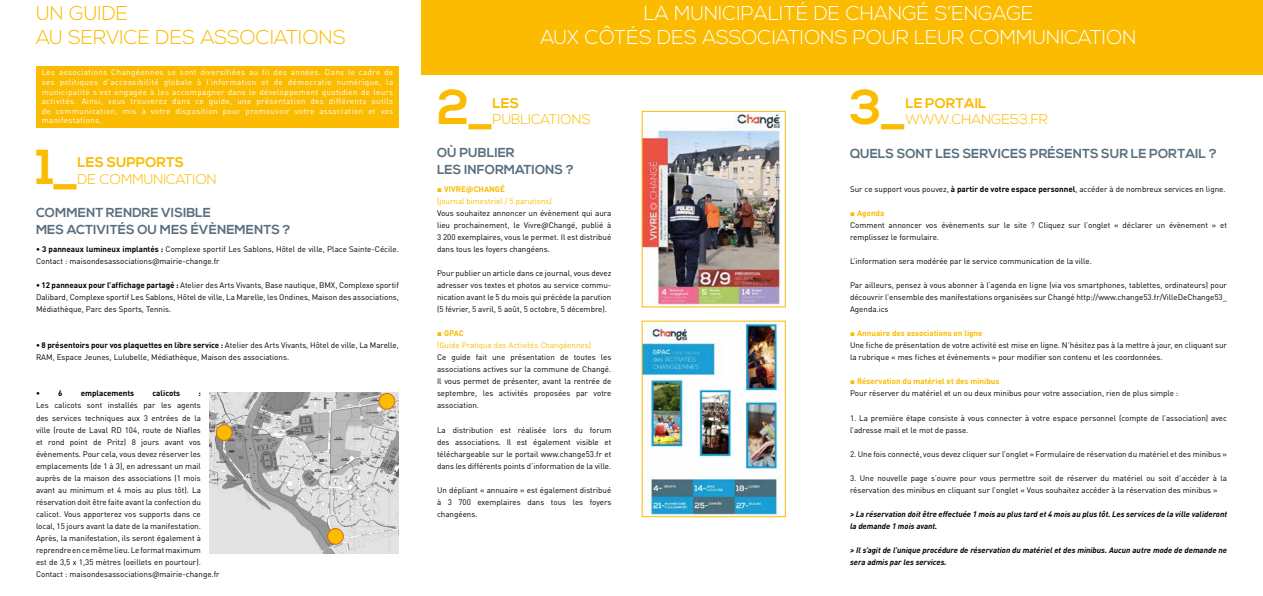
<style>
.page{position:relative;width:1263px;height:596px;background:#fff}
.page>*{position:absolute;margin:0;border:0;box-sizing:border-box;transform-origin:0 0}
.t1{font:700 48.9px "Nexa";color:#fabb00}
.t2{font:300 20px/24px "Nexa";color:#fff;text-align:center}
.t3{font:300 20px/24px "Nexa";color:#fabb00}
.t4{font:300 14px "Nexa";color:#fabb00}
.t5{font:700 14px "Nexa";color:#fabb00}
.t6{font:700 13px/16.8px "Nexa";color:#5a707f}
.t7{font:8px/12px "DIN Pro";color:#000}
.t8{font:8px/9.6px "DIN Pro";letter-spacing:.05em;color:#fff;text-align:justify}
.t9{font:italic 700 8px/12px "DIN Pro";color:#000}
.t10{font:8px/12px "DIN Pro";color:#fabb00}
.t11{font:700 8px "DIN Pro";color:#000}
.s1{font-weight:700}
.s2{font-family:"Arial";font-weight:700}
.s3{font-family:"Arial";font-weight:700;color:#fabb00}
.s4{font-weight:700;color:#fabb00}
</style>
<div class="page">
<div style="left:36px;top:67px;width:363px;height:61px;background:#fabb00"></div>
<img style="left:209px;top:392px;width:190px;height:160px">
<div style="left:216px;top:424px;width:16px;height:16px;background:#fabb00;border-radius:50%"></div>
<div style="left:216px;top:424px;width:17px;height:16px;border:1px solid #d46b14;border-radius:50%"></div>
<div style="left:328px;top:528px;width:15px;height:16px;background:#fabb00;border-radius:50%"></div>
<div style="left:327px;top:527px;width:17px;height:17px;border:1px solid #d46b14;border-radius:50%"></div>
<div style="left:379px;top:393px;width:16px;height:16px;background:#fabb00;border-radius:50%"></div>
<div style="left:379px;top:392px;width:16px;height:17px;border:1px solid #d46b14;border-radius:50%"></div>
<img style="left:644px;top:113px;width:137px;height:192px">
<div style="left:642px;top:111px;width:144px;height:196px;border:1px solid #fabb00"></div>
<img style="left:644px;top:322px;width:137px;height:193px">
<div style="left:642px;top:320px;width:144px;height:197px;border:1px solid #fabb00"></div>
<div style="left:421px;top:0;width:842px;height:74px;background:#fabb00"></div>
<h2 class="t3" style="left:36px;top:2px;width:311px">UN GUIDE<br>AU SERVICE DES ASSOCIATIONS</h2>
<p class="t8" style="left:42px;top:67px;width:353px">Les associations Changéennes se sont diversifiées au fil des années. Dans le cadre de ses politiques d’accessibilité globale à l’information et de démocratie numérique, la municipalité s’est engagée à les accompagner dans le développement quotidien de leurs activités. Ainsi, vous trouverez dans ce guide, une présentation des différents outils de communication, mis à votre disposition pour promouvoir votre association et vos manifestations.</p>
<h1 class="t1" style="left:36px;top:139px;width:43px">1_</h1>
<h3 class="t5" style="left:78px;top:154px;width:108px">LES SUPPORTS</h3>
<h3 class="t4" style="left:78px;top:171px;width:141px">DE COMMUNICATION</h3>
<h3 class="t6" style="left:36px;top:204px;width:256px">COMMENT RENDRE VISIBLE<br>MES ACTIVITÉS OU MES ÉVÈNEMENTS ?</h3>
<p class="t7" style="left:36px;top:242px;width:364px"><span class="s1">• 3 panneaux lumineux implantés :</span> Complexe sportif Les Sablons, Hôtel de ville, Place Sainte-Cécile.<br>Contact : maisondesassociations@mairie-change.fr</p>
<p class="t7" style="left:36px;top:278px;width:364px;text-align:justify"><span class="s1">• 12 panneaux pour l’affichage partagé :</span> Atelier des Arts Vivants, Base nautique, BMX, Complexe sportif Dalibard, Complexe sportif Les Sablons, Hôtel de ville, La Marelle, les Ondines, Maison des associations, Médiathèque, Parc des Sports, Tennis.</p>
<p class="t7" style="left:36px;top:338px;width:364px"><span class="s1">• 8 présentoirs pour vos plaquettes en libre service :</span> Atelier des Arts Vivants, Hôtel de ville, La Marelle,<br>RAM, Espace Jeunes, Lulubelle, Médiathèque, Maison des associations.</p>
<p class="t11" style="left:36px;top:386px;width:28px">• 6</p>
<p class="t11" style="left:81px;top:386px;width:55px">emplacements</p>
<p class="t11" style="left:152px;top:386px;width:29px">calicots</p>
<p class="t11" style="left:198px;top:386px;width:4px">:</p>
<p class="t7" style="left:36px;top:398px;width:185px">Les calicots sont installés par les agents<br>des services techniques aux 3 entrées de la<br>ville (route de Laval RD 104, route de Niafles<br>et rond point de Pritz) 8 jours avant vos évènements. Pour cela, vous devez réserver les emplacements (de 1 à 3), en adressant un mail auprès de la maison des associations (1 mois avant au minimum et 4 mois au plus tôt). La réservation doit être faite avant la confection du calicot. Vous apporterez vos supports dans ce local, 15 jours avant la date de la manifestation.<br>Après, la manifestation, ils seront également à reprendre en ce même lieu. Le format maximum<br>est de 3,5 x 1,35 mètres (oeillets en pourtour).<br>Contact : maisondesassociations@mairie-change.fr</p>
<h2 class="t2" style="left:540px;top:2px;width:598px">LA MUNICIPALITÉ DE CHANGÉ S’ENGAGE<br>AUX CÔTÉS DES ASSOCIATIONS POUR LEUR COMMUNICATION</h2>
<h1 class="t1" style="left:437px;top:79px;width:57px">2_</h1>
<h3 class="t5" style="left:492px;top:95px;width:28px">LES</h3>
<h3 class="t4" style="left:492px;top:111px;width:100px">PUBLICATIONS</h3>
<h3 class="t6" style="left:437px;top:144px;width:138px">OÙ PUBLIER<br>LES INFORMATIONS ?</h3>
<p class="t10" style="left:437px;top:182px;width:116px"><span class="s2">■</span> <span class="s1">VIVRE@CHANGÉ<br></span>(journal bimestriel / 5 parutions)</p>
<p class="t7" style="left:437px;top:206px;width:176px;text-align:justify">Vous souhaitez annoncer un évènement qui aura lieu prochainement, le Vivre@Changé, publié à 3 200 exemplaires, vous le permet. Il est distribué dans tous les foyers changéens.</p>
<p class="t7" style="left:437px;top:266px;width:176px;text-align:justify">Pour publier un article dans ce journal, vous devez adresser vos textes et photos au service commu&shy;nication avant le 5 du mois qui précède la parution (5 février, 5 avril, 5 août, 5 octobre, 5 décembre).</p>
<p class="t10" style="left:437px;top:326px;width:156px"><span class="s2">■</span> <span class="s1">GPAC<br></span>(Guide Pratique des Activités Changéennes)</p>
<p class="t7" style="left:437px;top:350px;width:176px;text-align:justify">Ce guide fait une présentation de toutes les associations actives sur la commune de Changé.<br>Il vous permet de présenter, avant la rentrée de septembre, les activités proposées par votre association.</p>
<p class="t7" style="left:437px;top:422px;width:176px;text-align:justify">La distribution est réalisée lors du forum des associations. Il est également visible et téléchargeable sur le portail www.change53.fr et dans les différents points d’information de la ville.</p>
<p class="t7" style="left:437px;top:482px;width:176px;text-align:justify">Un dépliant « annuaire » est également distribué à 3 700 exemplaires dans tous les foyers changéens.</p>
<h1 class="t1" style="left:850px;top:79px;width:57px">3_</h1>
<h3 class="t5" style="left:905px;top:95px;width:82px">LE PORTAIL</h3>
<h3 class="t4" style="left:905px;top:111px;width:144px">WWW.CHANGE53.FR</h3>
<h3 class="t6" style="left:850px;top:146px;width:368px">QUELS SONT LES SERVICES PRÉSENTS SUR LE PORTAIL ?</h3>
<p class="t7" style="left:850px;top:182px;width:377px">Sur ce support vous pouvez, <span class="s1">à partir de votre espace personnel</span>, accéder à de nombreux services en ligne.</p>
<p class="t7" style="left:850px;top:206px;width:378px"><span class="s3">■</span> <span class="s4">Agenda<br></span>Comment annoncer vos évènements sur le site ? Cliquez sur l’onglet « déclarer un évènement » et remplissez le formulaire.</p>
<p class="t7" style="left:850px;top:254px;width:243px">L’information sera modérée par le service communication de la ville.</p>
<p class="t7" style="left:850px;top:278px;width:378px;text-align:justify">Par ailleurs, pensez à vous abonner à l’agenda en ligne (via vos smartphones, tablettes, ordinateurs) pour découvrir l’ensemble des manifestations organisées sur Changé http://www.change53.fr/VilleDeChange53_ Agenda.ics</p>
<p class="t7" style="left:850px;top:326px;width:378px"><span class="s3">■</span> <span class="s4">Annuaire des associations en ligne<br></span>Une fiche de présentation de votre activité est mise en ligne. N’hésitez pas à la mettre à jour, en cliquant sur la rubrique « mes fiches et évènements » pour modifier son contenu et les coordonnées.</p>
<p class="t7" style="left:850px;top:374px;width:330px"><span class="s3">■</span> <span class="s4">Réservation du matériel et des minibus<br></span>Pour réserver du matériel et un ou deux minibus pour votre association, rien de plus simple :</p>
<p class="t7" style="left:850px;top:410px;width:378px">1. La première étape consiste à vous connecter à votre espace personnel (compte de l’association) avec l’adresse mail et le mot de passe.</p>
<p class="t7" style="left:850px;top:446px;width:378px">2. Une fois connecté, vous devez cliquer sur l’onglet « Formulaire de réservation du matériel et des minibus »</p>
<p class="t7" style="left:850px;top:470px;width:378px">3. Une nouvelle page s’ouvre pour vous permettre soit de réserver du matériel ou soit d’accéder à la réservation des minibus en cliquant sur l’onglet « Vous souhaitez accéder à la réservation des minibus »</p>
<p class="t9" style="left:850px;top:506px;width:378px">&gt; La réservation doit être effectuée 1 mois au plus tard et 4 mois au plus tôt. Les services de la ville valideront la demande 1 mois avant.</p>
<p class="t9" style="left:850px;top:542px;width:378px">&gt; Il s’agit de l’unique procédure de réservation du matériel et des minibus. Aucun autre mode de demande ne sera admis par les services.</p>
</div>
